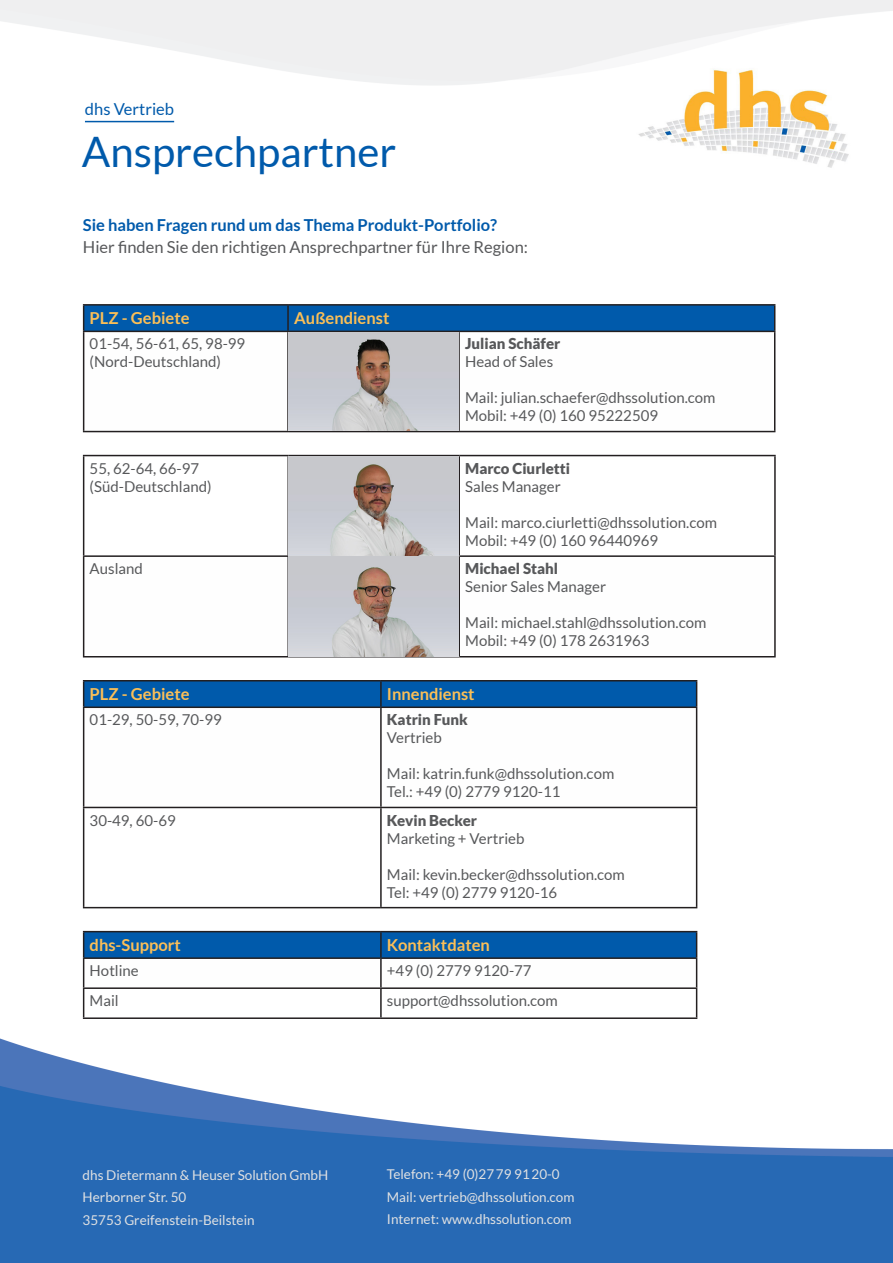
<style>
.page{position:relative;width:893px;height:1263px;background:#fff}
.page>*{position:absolute;margin:0;border:0;box-sizing:border-box;transform-origin:0 0}
.t1{font:42px "Lato";color:#005aab}
.text{font:16.5px/22.5px "Lato";color:#57585a}
.t2{font:700 16.5px "Lato";color:#fbbf57}
.section{font:16.5px "Lato";color:#005aab}
.info{font:15px/18px "Lato";color:#57585a}
.info-2{font:900 15px/18px "Lato";color:#57585a}
.contact{font:13.5px "Lato";color:#e0e1e2}
.contact_h2{font:13.5px "Lato";color:#e0e1e2}
.s1{font-weight:700;color:#005aab}
.s2{font-weight:400}
.s3{font-weight:900}
</style>
<div class="page">
<img style="left:638px;top:68px;width:211px;height:100px">
<img style="left:0;top:625px;width:893px;height:638px">
<svg style="left:84px;top:332px;width:690px;height:99px"></svg>
<hr style="left:83px;top:304px;width:205px;height:2px;background:#231f20">
<hr style="left:288px;top:304px;width:171px;height:2px;background:#231f20">
<hr style="left:459px;top:304px;width:316px;height:2px;background:#231f20">
<svg style="left:83px;top:305px;width:692px;height:26px;background:#0157a4"></svg>
<hr style="left:83px;top:331px;width:205px;height:1px;background:#231f20">
<hr style="left:83px;top:332px;width:1px;height:99px;background:#231f20">
<hr style="left:288px;top:331px;width:171px;height:1px;background:#231f20">
<hr style="left:287px;top:332px;width:2px;height:99px;background:#231f20">
<hr style="left:459px;top:331px;width:316px;height:1px;background:#231f20">
<hr style="left:458px;top:332px;width:2px;height:99px;background:#231f20">
<hr style="left:774px;top:332px;width:1px;height:99px;background:#231f20">
<hr style="left:83px;top:431px;width:205px;height:1px;background:#231f20">
<hr style="left:288px;top:431px;width:171px;height:1px;background:#231f20">
<hr style="left:459px;top:431px;width:316px;height:1px;background:#231f20">
<img style="left:289px;top:332px;width:169px;height:99px">
<svg style="left:84px;top:456px;width:690px;height:99px"></svg>
<svg style="left:84px;top:557px;width:690px;height:99px"></svg>
<hr style="left:83px;top:455px;width:205px;height:1px;background:#231f20">
<hr style="left:83px;top:456px;width:1px;height:99px;background:#231f20">
<hr style="left:288px;top:455px;width:171px;height:1px;background:#231f20">
<hr style="left:287px;top:456px;width:2px;height:99px;background:#231f20">
<hr style="left:459px;top:455px;width:317px;height:1px;background:#231f20">
<hr style="left:458px;top:456px;width:2px;height:99px;background:#231f20">
<hr style="left:774px;top:456px;width:2px;height:99px;background:#231f20">
<hr style="left:83px;top:555px;width:205px;height:2px;background:#231f20">
<hr style="left:83px;top:557px;width:1px;height:99px;background:#231f20">
<hr style="left:288px;top:555px;width:171px;height:2px;background:#231f20">
<hr style="left:287px;top:557px;width:2px;height:99px;background:#231f20">
<hr style="left:459px;top:555px;width:317px;height:2px;background:#231f20">
<hr style="left:458px;top:557px;width:2px;height:99px;background:#231f20">
<hr style="left:774px;top:557px;width:2px;height:99px;background:#231f20">
<hr style="left:83px;top:656px;width:205px;height:1px;background:#231f20">
<hr style="left:288px;top:656px;width:171px;height:1px;background:#231f20">
<hr style="left:459px;top:656px;width:317px;height:1px;background:#231f20">
<img style="left:289px;top:456px;width:169px;height:99px">
<img style="left:289px;top:557px;width:169px;height:99px">
<svg style="left:84px;top:708px;width:612px;height:99px"></svg>
<hr style="left:83px;top:680px;width:298px;height:1px;background:#231f20">
<hr style="left:381px;top:680px;width:316px;height:1px;background:#231f20">
<div style="left:83px;top:681px;width:614px;height:25px;background:#005aab"></div>
<hr style="left:83px;top:706px;width:298px;height:2px;background:#231f20">
<hr style="left:83px;top:708px;width:1px;height:99px;background:#231f20">
<hr style="left:381px;top:706px;width:316px;height:2px;background:#231f20">
<hr style="left:380px;top:708px;width:2px;height:99px;background:#231f20">
<hr style="left:696px;top:708px;width:1px;height:99px;background:#231f20">
<hr style="left:83px;top:807px;width:298px;height:1px;background:#231f20">
<hr style="left:83px;top:808px;width:1px;height:99px;background:#231f20">
<hr style="left:381px;top:807px;width:316px;height:1px;background:#231f20">
<hr style="left:380px;top:808px;width:2px;height:99px;background:#231f20">
<hr style="left:696px;top:808px;width:1px;height:99px;background:#231f20">
<hr style="left:83px;top:907px;width:298px;height:1px;background:#231f20">
<hr style="left:381px;top:907px;width:316px;height:1px;background:#231f20">
<hr style="left:83px;top:931px;width:298px;height:1px;background:#231f20">
<hr style="left:381px;top:931px;width:316px;height:1px;background:#231f20">
<svg style="left:83px;top:932px;width:614px;height:85px"></svg>
<hr style="left:83px;top:1017px;width:298px;height:2px;background:#231f20">
<hr style="left:381px;top:1017px;width:316px;height:2px;background:#231f20">
<hr style="left:85px;top:121px;width:89px;height:1px;background:#005aab">
<p class="section" style="left:85px;top:100px;width:91px">dhs Vertrieb</p>
<p class="t1" style="left:82px;top:129px;width:316px">Ansprechpartner</p>
<p class="text" style="left:83px;top:213px;width:447px"><span class="s1">Sie haben Fragen rund um das Thema Produkt-Portfolio?<br></span>Hier finden Sie den richtigen Ansprechpartner für Ihre Region:</p>
<p class="t2" style="left:90px;top:309px;width:101px">PLZ - Gebiete</p>
<p class="t2" style="left:294px;top:309px;width:97px">Außendienst</p>
<p class="info" style="left:90px;top:335px;width:157px">01-54, 56-61, 65, 98-99</p>
<p class="info" style="left:90px;top:353px;width:133px">(Nord-Deutschland)</p>
<p class="info" style="left:90px;top:459px;width:111px">55, 62-64, 66-97</p>
<p class="info" style="left:90px;top:477px;width:123px">(Süd-Deutschland)</p>
<p class="info-2" style="left:465px;top:335px;width:97px">Julian Schäfer<br><span class="s2">Head of Sales</span></p>
<p class="info" style="left:465px;top:389px;width:252px">Mail: julian.schaefer@dhssolution.com</p>
<p class="info" style="left:465px;top:407px;width:195px">Mobil: +49 (0) 160 95222509</p>
<p class="info-2" style="left:465px;top:459px;width:106px">Marco Ciurletti</p>
<p class="info" style="left:465px;top:477px;width:97px">Sales Manager</p>
<p class="info" style="left:465px;top:513px;width:253px">Mail: marco.ciurletti@dhssolution.com</p>
<p class="info" style="left:465px;top:531px;width:195px">Mobil: +49 (0) 160 96440969</p>
<p class="info" style="left:90px;top:560px;width:55px">Ausland</p>
<p class="info" style="left:465px;top:560px;width:142px"><span class="s3">Michael Stahl<br></span>Senior Sales Manager</p>
<p class="info" style="left:465px;top:614px;width:243px">Mail: michael.stahl@dhssolution.com</p>
<p class="info" style="left:465px;top:632px;width:186px">Mobil: +49 (0) 178 2631963</p>
<p class="t2" style="left:90px;top:684px;width:101px">PLZ - Gebiete</p>
<p class="t2" style="left:387px;top:684px;width:89px">Innendienst</p>
<p class="info" style="left:90px;top:711px;width:134px">01-29, 50-59, 70-99</p>
<p class="info-2" style="left:387px;top:710px;width:82px">Katrin Funk<br><span class="s2">Vertrieb</span></p>
<p class="info" style="left:387px;top:765px;width:229px">Mail: katrin.funk@dhssolution.com</p>
<p class="info" style="left:387px;top:783px;width:175px">Tel.: +49 (0) 2779 9120-11</p>
<p class="info" style="left:90px;top:811px;width:88px">30-49, 60-69</p>
<p class="info-2" style="left:387px;top:811px;width:92px">Kevin Becker</p>
<p class="info" style="left:387px;top:829px;width:139px">Marketing + Vertrieb</p>
<p class="info" style="left:387px;top:865px;width:239px">Mail: kevin.becker@dhssolution.com</p>
<p class="info" style="left:387px;top:883px;width:172px">Tel: +49 (0) 2779 9120-16</p>
<p class="t2" style="left:90px;top:935px;width:93px">dhs-Support</p>
<p class="t2" style="left:387px;top:935px;width:105px">Kontaktdaten</p>
<p class="info" style="left:90px;top:962px;width:51px">Hotline</p>
<p class="info" style="left:387px;top:962px;width:146px">+49 (0) 2779 9120-77</p>
<p class="info" style="left:90px;top:992px;width:31px">Mail</p>
<p class="info" style="left:387px;top:992px;width:172px">support@dhssolution.com</p>
<p class="contact_h2" style="left:83px;top:1167px;width:247px">dhs Dietermann &amp; Heuser Solution GmbH</p>
<p class="contact" style="left:83px;top:1190px;width:105px">Herborner Str. 50</p>
<p class="contact" style="left:83px;top:1212px;width:174px">35753 Greifenstein-Beilstein</p>
<p class="contact" style="left:387px;top:1167px;width:174px">Telefon: +49 (0)2779 9120-0</p>
<p class="contact" style="left:387px;top:1189px;width:189px">Mail: vertrieb@dhssolution.com</p>
<p class="contact" style="left:387px;top:1212px;width:186px">Internet: www.dhssolution.com</p>
</div>
